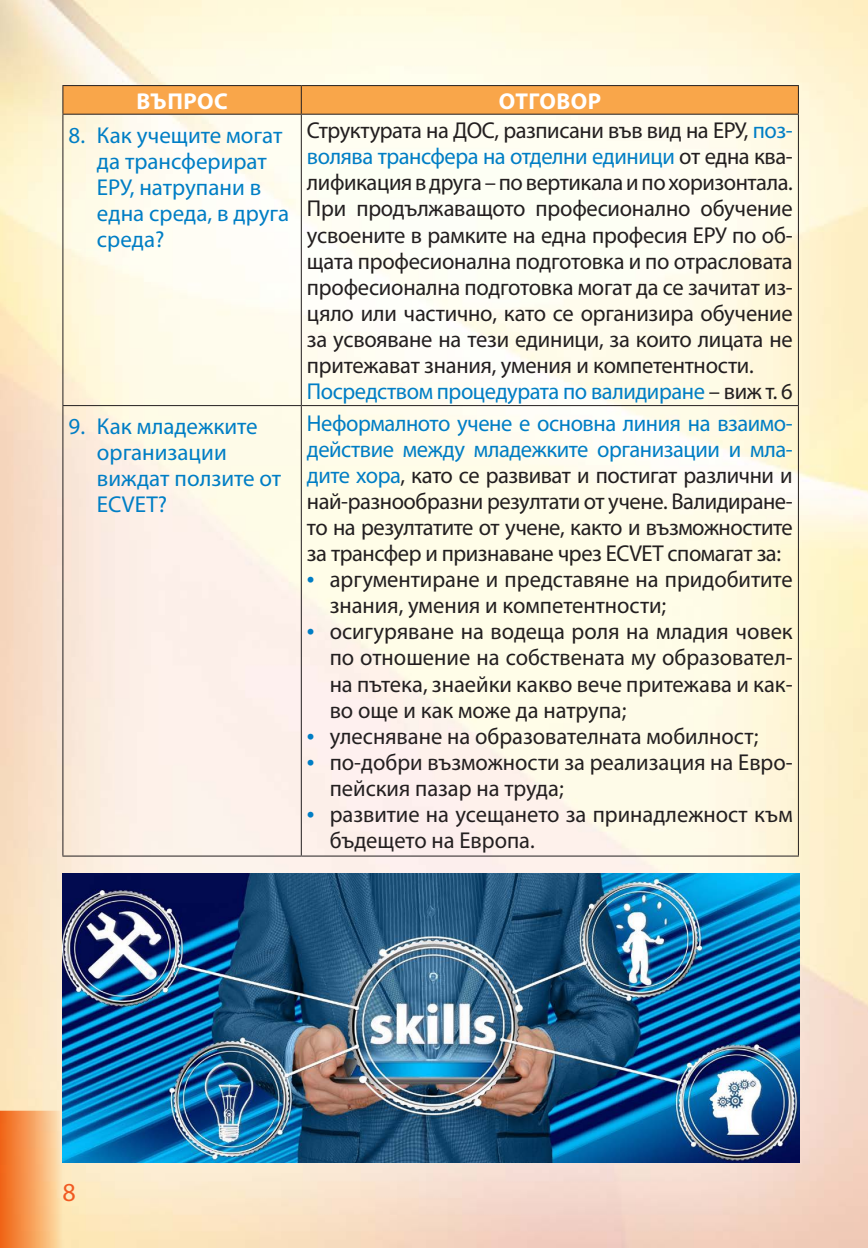
<style>
.page{position:relative;width:868px;height:1248px;background:#fff}
.page>*{position:absolute;margin:0;border:0;box-sizing:border-box;transform-origin:0 0}
.t1{font:26px "Myriad Pro";color:#f15921}
.t2{font:23px/26px "Myriad Pro";color:#231f20;text-align:justify}
.Vapros{font:23px/26px "Myriad Pro";color:#007ec5}
.Vapros-2{font:23px "Myriad Pro";letter-spacing:-.02em;color:#007ec5}
.Vapros-3{font:700 23px "Myriad Pro";letter-spacing:.02em;color:#fff}
.s1{color:#007ec5}
.s2{color:#231f20}
.s3{font-size:28px;color:#007ec5}
</style>
<div class="page">
<img style="left:0;top:0;width:867px;height:1247px">
<svg style="left:0;top:1110px;width:62px;height:137px;background:#f7a05e"></svg>
<img style="left:62px;top:873px;width:737px;height:289px">
<hr style="left:62px;top:115px;width:1px;height:290px;background:#231f20">
<hr style="left:301px;top:115px;width:1px;height:290px;background:#231f20">
<hr style="left:797px;top:115px;width:1px;height:290px;background:#231f20">
<hr style="left:62px;top:405px;width:239px;height:1px;background:#231f20">
<hr style="left:62px;top:406px;width:1px;height:449px;background:#231f20">
<hr style="left:301px;top:405px;width:497px;height:1px;background:#231f20">
<hr style="left:301px;top:406px;width:1px;height:449px;background:#231f20">
<hr style="left:797px;top:406px;width:1px;height:449px;background:#231f20">
<hr style="left:62px;top:85px;width:239px;height:1px;background:#231f20">
<hr style="left:301px;top:85px;width:497px;height:1px;background:#231f20">
<svg style="left:62px;top:86px;width:736px;height:28px;background:#f5a349"></svg>
<hr style="left:62px;top:114px;width:239px;height:1px;background:#231f20">
<hr style="left:301px;top:114px;width:497px;height:1px;background:#231f20">
<hr style="left:62px;top:855px;width:239px;height:1px;background:#231f20">
<hr style="left:301px;top:855px;width:497px;height:1px;background:#231f20">
<p class="Vapros-3" style="left:136px;top:86px;width:93px">ВЪПРОС</p>
<p class="Vapros-3" style="left:498px;top:86px;width:104px">ОТГОВОР</p>
<p class="Vapros" style="left:97px;top:122px;width:194px;text-indent:-28px">8. Как учещите могат да трансферират<br>ЕРУ, натрупани в една среда, в друга среда?</p>
<p class="t2" style="left:307px;top:117px;width:487px">Структурата на ДОС, разписани във вид на ЕРУ, <span class="s1">поз&shy;волява трансфера на отделни единици</span> от една ква&shy;лификация вдруга –повертикалаипохоризонтала.</p>
<p class="t2" style="left:307px;top:195px;width:487px">При продължаващото професионално обучение усвоените в рамките на една професия ЕРУ по об&shy;щата професионална подготовка и по отрасловата професионална подготовка могат да се зачитат из&shy;цяло или частично, като се организира обучение за усвояване на тези единици, за които лицата не притежават знания, умения и компетентности.</p>
<p class="Vapros-2" style="left:307px;top:376px;width:487px">Посредством процедурата по валидиране <span class="s2">– виж т. 6</span></p>
<p class="Vapros" style="left:97px;top:413px;width:186px;text-indent:-28px">9. Как младежките организации виждат ползите от<br>ECVET?</p>
<p class="t2" style="left:307px;top:410px;width:487px"><span class="s1">Неформалното учене е основна линия на взаимо&shy;действие между младежките организации и мла&shy;дите хора</span>, като се развиват и постигат различни и най-разнообразни резултати от учене. Валидиране&shy;то на резултатите от учене, както и възможностите за трансфер и признаване чрез ECVET спомагат за:</p>
<p class="t2" style="left:329px;top:566px;width:464px;text-indent:-23px"><span class="s3">•</span> аргументиране и представяне на придобитите знания, умения и компетентности;</p>
<p class="t2" style="left:329px;top:618px;width:464px;text-indent:-23px"><span class="s3">•</span> осигуряване на водеща роля на младия човек по отношение на собствената му образовател&shy;на пътека, знаейки какво вече притежава и как&shy;во още и как може да натрупа;</p>
<p class="t2" style="left:307px;top:722px;width:453px"><span class="s3">•</span> улесняване на образователната мобилност;</p>
<p class="t2" style="left:329px;top:748px;width:464px;text-indent:-23px"><span class="s3">•</span> по-добри възможности за реализация на Евро&shy;пейския пазар на труда;</p>
<p class="t2" style="left:329px;top:800px;width:464px;text-indent:-23px"><span class="s3">•</span> развитие на усещането за принадлежност към бъдещето на Европа.</p>
<p class="t1" style="left:62px;top:1176px;width:15px">8</p>
</div>
